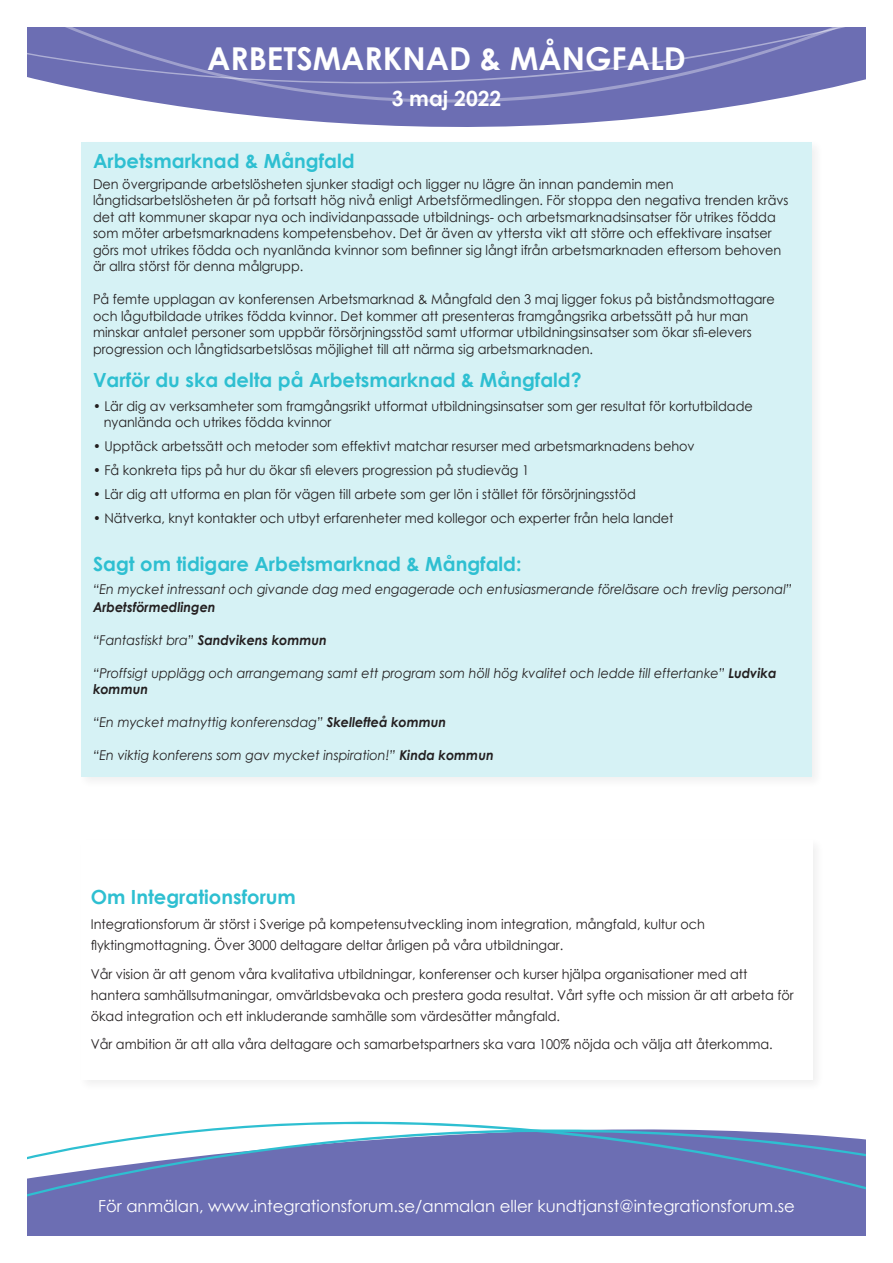
<style>
.page{position:relative;width:893px;height:1263px;background:#fff}
.page>*{position:absolute;margin:0;border:0;box-sizing:border-box;transform-origin:0 0}
.t1{font:700 31.5px "Century Gothic";color:#fff}
.t2{font:700 21px "Century Gothic";color:#fff}
.t3{font:700 19.5px "Century Gothic";color:#2ebfd1}
.t4{font:16.5px "Century Gothic";color:#fff}
.t5{font:13.5px/16.5px "Century Gothic";color:#231f20;scale:.95 1}
.t6{font:italic 13.5px/18px "Century Gothic";color:#231f20;scale:.95 1}
.s1{font-weight:700}
</style>
<div class="page">
<svg style="left:165px;top:104px;width:582px;height:23px;fill:#6c6eb3"></svg>
<svg style="left:62px;top:85px;width:780px;height:19px;background:#8182bd"></svg>
<svg style="left:27px;top:27px;width:839px;height:58px;background:#6f71b4"></svg>
<div style="left:27px;top:1226px;width:839px;height:10px;background:#6c6eb3"></div>
<svg style="left:27px;top:1121px;width:839px;height:105px;fill:#6c6eb3"></svg>
<div style="left:77px;top:139px;width:747px;height:650px;background:#fafafa"></div>
<div style="left:81px;top:143px;width:731px;height:634px;background:#d6f2f5"></div>
<p class="t1" style="left:207px;top:35px;width:480px">ARBETSMARKNAD &amp; MÅNGFALD</p>
<p class="t2" style="left:392px;top:83px;width:111px">3 maj 2022</p>
<p class="t3" style="left:93px;top:146px;width:263px">Arbetsmarknad &amp; Mångfald</p>
<p class="t5" style="left:93px;top:175px;width:734px">Den övergripande arbetslösheten sjunker stadigt och ligger nu lägre än innan pandemin men långtidsarbetslösheten är på fortsatt hög nivå enligt Arbetsförmedlingen. För stoppa den negativa trenden krävs det att kommuner skapar nya och individanpassade utbildnings- och arbetsmarknadsinsatser för utrikes födda som möter arbetsmarknadens kompetensbehov. Det är även av yttersta vikt att större och effektivare insatser görs mot utrikes födda och nyanlända kvinnor som befinner sig långt ifrån arbetsmarknaden eftersom behoven är allra störst för denna målgrupp.</p>
<p class="t5" style="left:93px;top:291px;width:719px">På femte upplagan av konferensen Arbetsmarknad &amp; Mångfald den 3 maj ligger fokus på biståndsmottagare och lågutbildade utrikes födda kvinnor. Det kommer att presenteras framgångsrika arbetssätt på hur man minskar antalet personer som uppbär försörjningsstöd samt utformar utbildningsinsatser som ökar sfi-elevers progression och långtidsarbetslösas möjlighet till att närma sig arbetsmarknaden.</p>
<p class="t3" style="left:93px;top:365px;width:490px">Varför du ska delta på Arbetsmarknad &amp; Mångfald?</p>
<p class="t5" style="left:104px;top:397px;width:685px;text-indent:-11px">• Lär dig av verksamheter som framgångsrikt utformat utbildningsinsatser som ger resultat för kortutbildade nyanlända och utrikes födda kvinnor</p>
<p class="t5" style="left:93px;top:438px;width:635px">• Upptäck arbetssätt och metoder som effektivt matchar resurser med arbetsmarknadens behov</p>
<p class="t5" style="left:93px;top:462px;width:461px">• Få konkreta tips på hur du ökar sfi elevers progression på studieväg 1</p>
<p class="t5" style="left:93px;top:486px;width:573px">• Lär dig att utforma en plan för vägen till arbete som ger lön i stället för försörjningsstöd</p>
<p class="t5" style="left:93px;top:510px;width:613px">• Nätverka, knyt kontakter och utbyt erfarenheter med kollegor och experter frå n hela landet</p>
<p class="t3" style="left:93px;top:549px;width:430px">Sagt om tidigare Arbetsmarknad &amp; Mångfald:</p>
<p class="t6" style="left:93px;top:579px;width:737px">“En mycket intressant och givande dag med engagerade och entusiasmerande föreläsare och trevlig personal”<br><span class="s1">Arbetsförmedlingen</span></p>
<p class="t6" style="left:93px;top:630px;width:248px">“Fantastiskt bra” <span class="s1">Sandvikens kommun</span></p>
<p class="t6" style="left:93px;top:664px;width:721px;line-height:16.5px">“Proffsigt upplägg och arrangemang samt ett program som höll hög kvalitet och ledde till eftertanke” <span class="s1">Ludvika kommun</span></p>
<p class="t6" style="left:93px;top:713px;width:373px">“En mycket matnyttig konferensdag” <span class="s1">Skellefteå kommun</span></p>
<p class="t6" style="left:93px;top:746px;width:423px">“En viktig konferens som gav mycket inspiration!” <span class="s1">Kinda kommun</span></p>
<p class="t3" style="left:91px;top:882px;width:207px">Om Integrationsforum</p>
<p class="t5" style="left:91px;top:913px;width:648px;line-height:21px">Integrationsforum är störst i Sverige på kompetensutveckling inom integration, mångfald, kultur och flyktingmottagning. Över 3000 deltagare deltar årligen på våra utbildningar.</p>
<p class="t5" style="left:91px;top:963px;width:741px;line-height:21px">Vår vision är att genom våra kvalitativa utbildningar, konferenser och kurser hjälpa organisationer med att hantera samhällsutmaningar, omvärldsbevaka och prestera goda resultat. Vårt syfte och mission är att arbeta för ökad integration och ett inkluderande samhälle som värdesätter mångfald.</p>
<p class="t5" style="left:91px;top:1036px;width:719px">Vår ambition är att alla våra deltagare och samarbetspartners ska vara 100% nöjda och välja att återkomma.</p>
<p class="t4" style="left:98px;top:1195px;width:698px">För anmälan, www.integrationsforum.se/anmalan eller kundtjanst@integrationsforum.se</p>
</div>
